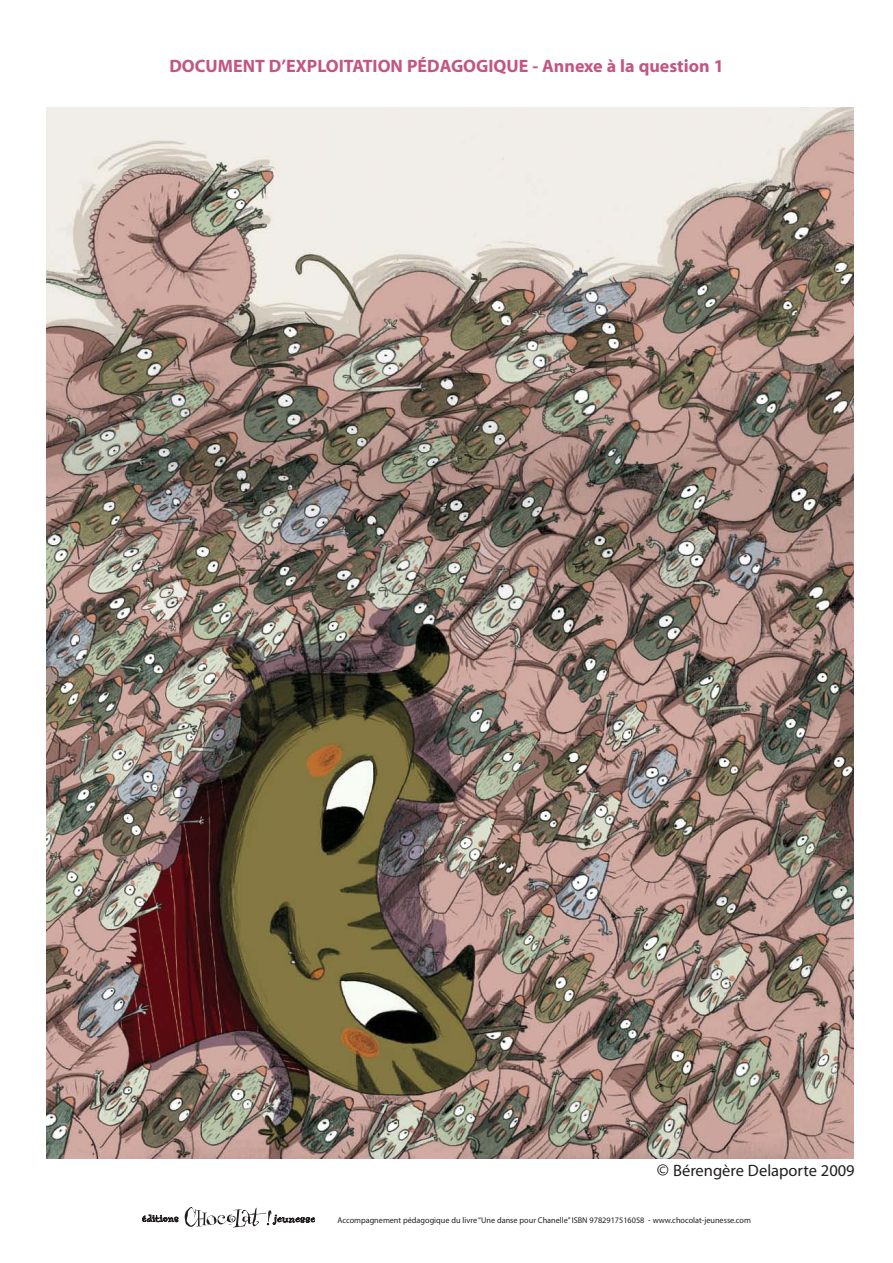
<style>
.page{position:relative;width:893px;height:1263px;background:#fff}
.page>*{position:absolute;margin:0;border:0;box-sizing:border-box;transform-origin:0 0}
.t1{font:700 18px "Myriad";color:#c35583}
.t2{font:16.5px "Myriad";color:#231f20}
.t3{font:8.4px "Myriad";color:#231f20}
.s1{font-size:18px}
</style>
<div class="page">
<svg style="left:142px;top:1215px;width:36px;height:8px"></svg>
<svg style="left:185px;top:1207px;width:130px;height:21px"></svg>
<img style="left:46px;top:107px;width:808px;height:1051px">
<h1 class="t1" style="left:169px;top:59px;width:556px">DOCUMENT D’EXPLOITATION PÉDAGOGIQUE - Annexe à la question 1</h1>
<h2 class="t2" style="left:657px;top:1164px;width:199px"><span class="s1">©</span> Bérengère Delaporte 2009</h2>
<p class="t3" style="left:337px;top:1217px;width:415px">Accompagnement pédagogique du livre “Une danse pour Chanelle” ISBN 9782917516058 - www.chocolat-jeunesse.com</p>
</div>
